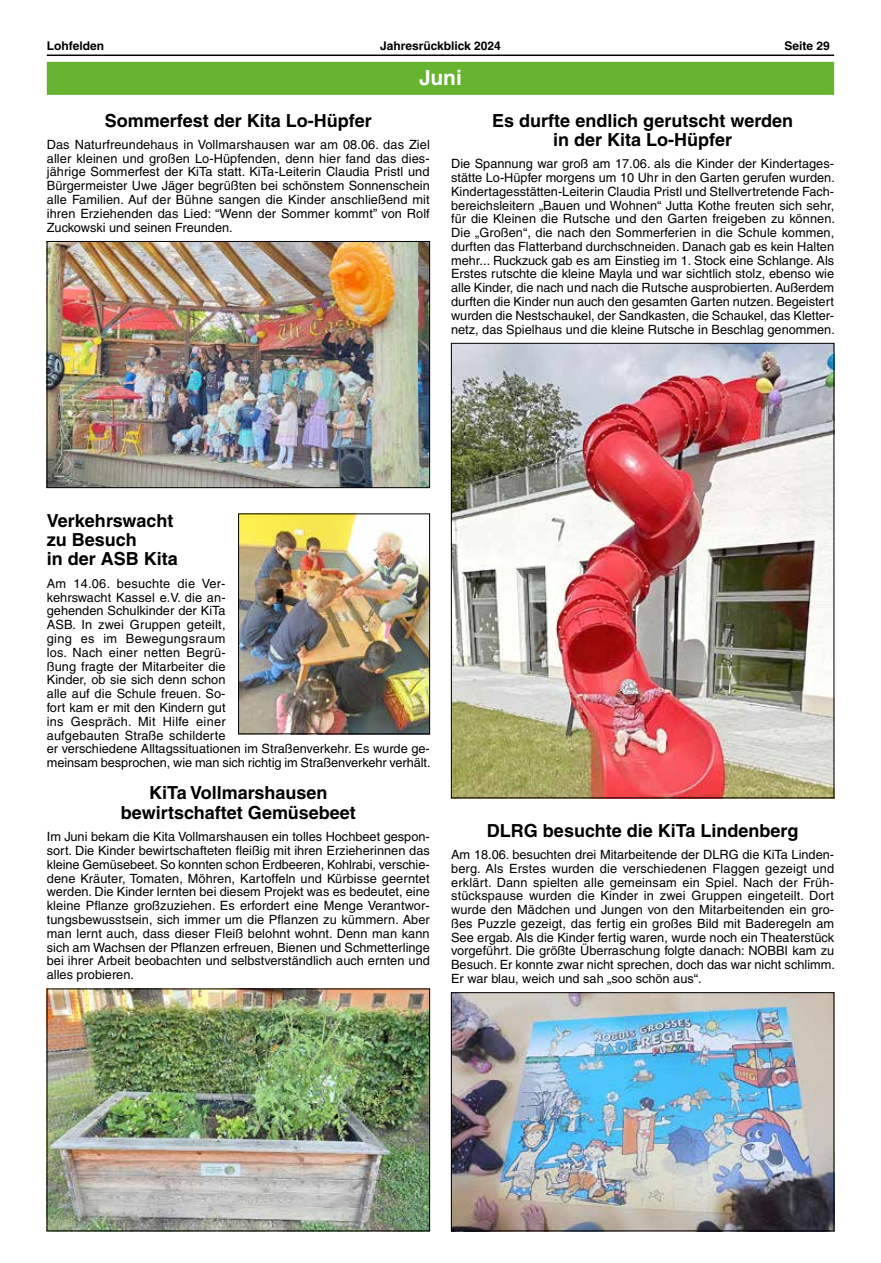
<style>
.page{position:relative;width:881px;height:1263px;background:#fff}
.page>*{position:absolute;margin:0;border:0;box-sizing:border-box;transform-origin:0 0}
.t1{font:700 21px "Helvetica LT";color:#fff}
.t2{font:700 18px/19.5px "Helvetica LT";color:#000;text-align:center}
.t3{font:12.75px/13.8px "Helvetica LT";color:#000;text-align:justify}
.t4{font:700 12px "Helvetica LT";color:#000}
</style>
<div class="page">
<hr style="left:47px;top:55px;width:786px;height:1px;background:#000">
<img style="left:453px;top:345px;width:378px;height:451px">
<img style="left:453px;top:994px;width:378px;height:235px">
<div style="left:451px;top:992px;width:382px;height:239px;border:1px solid #000"></div>
<img style="left:49px;top:243px;width:378px;height:243px">
<div style="left:47px;top:241px;width:382px;height:247px;border:1px solid #000"></div>
<img style="left:240px;top:516px;width:187px;height:216px">
<div style="left:238px;top:514px;width:191px;height:220px;border:1px solid #000"></div>
<img style="left:49px;top:991px;width:378px;height:238px">
<div style="left:47px;top:62px;width:786px;height:33px;background:#65b32e"></div>
<p class="t4" style="left:47px;top:38px;width:59px">Lohfelden</p>
<p class="t4" style="left:380px;top:38px;width:122px">Jahresrückblick 2024</p>
<p class="t4" style="left:784px;top:38px;width:47px">Seite 29</p>
<h1 class="t1" style="left:419px;top:64px;width:44px">Juni</h1>
<h2 class="t2" style="left:105px;top:110px;width:268px">Sommerfest der Kita Lo-Hüpfer</h2>
<p class="t3" style="left:47px;top:137px;width:384px">Das Naturfreundehaus in Vollmarshausen war am 08.06. das Ziel aller kleinen und großen Lo-Hüpfenden, denn hier fand das dies&shy;jährige Sommerfest der KiTa statt. KiTa-Leiterin Claudia Pristl und Bürgermeister Uwe Jäger begrüßten bei schönstem Sonnenschein alle Familien. Auf der Bühne sangen die Kinder anschließend mit ihren Erziehenden das Lied: “Wenn der Sommer kommt” von Rolf Zuckowski und seinen Freunden.</p>
<h2 class="t2" style="left:492px;top:110px;width:302px">Es durfte endlich gerutscht werden in der Kita Lo-Hüpfer</h2>
<p class="t3" style="left:451px;top:157px;width:385px">Die Spannung war groß am 17.06. als die Kinder der Kindertages&shy;stätte Lo-Hüpfer morgens um 10 Uhr in den Garten gerufen wurden.<br>Kindertagesstätten-Leiterin Claudia Pristl und Stellvertretende Fach&shy;bereichsleitern „Bauen und Wohnen“ Jutta Kothe freuten sich sehr, für die Kleinen die Rutsche und den Garten freigeben zu können.<br>Die „Großen“, die nach den Sommerferien in die Schule kommen, durften das Flatterband durchschneiden. Danach gab es kein Halten mehr... Ruckzuck gab es am Einstieg im 1. Stock eine Schlange. Als Erstes rutschte die kleine Mayla und war sichtlich stolz, ebenso wie alle Kinder, die nach und nach die Rutsche ausprobierten. Außerdem durften die Kinder nun auch den gesamten Garten nutzen. Begeistert wurden die Nestschaukel, der Sandkasten, die Schaukel, das Kletter&shy;netz, das Spielhaus und die kleine Rutsche in Beschlag genommen.</p>
<h2 class="t2" style="left:47px;top:510px;width:133px;text-align:left">Verkehrswacht zu Besuch<br>in der ASB Kita</h2>
<p class="t3" style="left:47px;top:576px;width:385px;text-align:left">Am 14.06. besuchte die Ver-<br>kehrswacht Kassel e.V. die an-<br>gehenden Schulkinder der KiTa<br>ASB. In zwei Gruppen geteilt,<br>ging es im Bewegungsraum<br>los. Nach einer netten Begrü-<br>ßung fragte der Mitarbeiter die<br>Kinder, ob sie sich denn schon<br>alle auf die Schule freuen. So-<br>fort kam er mit den Kindern gut<br>ins Gespräch. Mit Hilfe einer<br>aufgebauten Straße schilderte<br>er verschiedene Alltagssituationen im Straßenverkehr. Es wurde ge&shy;meinsam besprochen, wie man sich richtig im Straßenverkehr verhält.</p>
<h2 class="t2" style="left:121px;top:783px;width:236px">KiTa Vollmarshausen bewirtschaftet Gemüsebeet</h2>
<p class="t3" style="left:47px;top:830px;width:384px">Im Juni bekam die Kita Vollmarshausen ein tolles Hochbeet gespon&shy;sort. Die Kinder bewirtschafteten fleißig mit ihren Erzieherinnen das kleine Gemüsebeet. So konnten schon Erdbeeren, Kohlrabi, verschie&shy;dene Kräuter, Tomaten, Möhren, Kartoffeln und Kürbisse geerntet werden. Die Kinder lernten bei diesem Projekt was es bedeutet, eine kleine Pflanze großzuziehen. Es erfordert eine Menge Verantwor&shy;tungsbewusstsein, sich immer um die Pflanzen zu kümmern. Aber man lernt auch, dass dieser Fleiß belohnt wohnt. Denn man kann sich am Wachsen der Pflanzen erfreuen, Bienen und Schmetterlinge bei ihrer Arbeit beobachten und selbstverständlich auch ernten und alles probieren.</p>
<h2 class="t2" style="left:486px;top:820px;width:313px">DLRG besuchte die KiTa Lindenberg</h2>
<p class="t3" style="left:451px;top:847px;width:385px">Am 18.06. besuchten drei Mitarbeitende der DLRG die KiTa Linden&shy;berg. Als Erstes wurden die verschiedenen Flaggen gezeigt und erklärt. Dann spielten alle gemeinsam ein Spiel. Nach der Früh&shy;stückspause wurden die Kinder in zwei Gruppen eingeteilt. Dort wurde den Mädchen und Jungen von den Mitarbeitenden ein gro&shy;ßes Puzzle gezeigt, das fertig ein großes Bild mit Baderegeln am See ergab. Als die Kinder fertig waren, wurde noch ein Theaterstück vorgeführt. Die größte Überraschung folgte danach: NOBBI kam zu Besuch. Er konnte zwar nicht sprechen, doch das war nicht schlimm.<br>Er war blau, weich und sah „soo schön aus“.</p>
</div>
